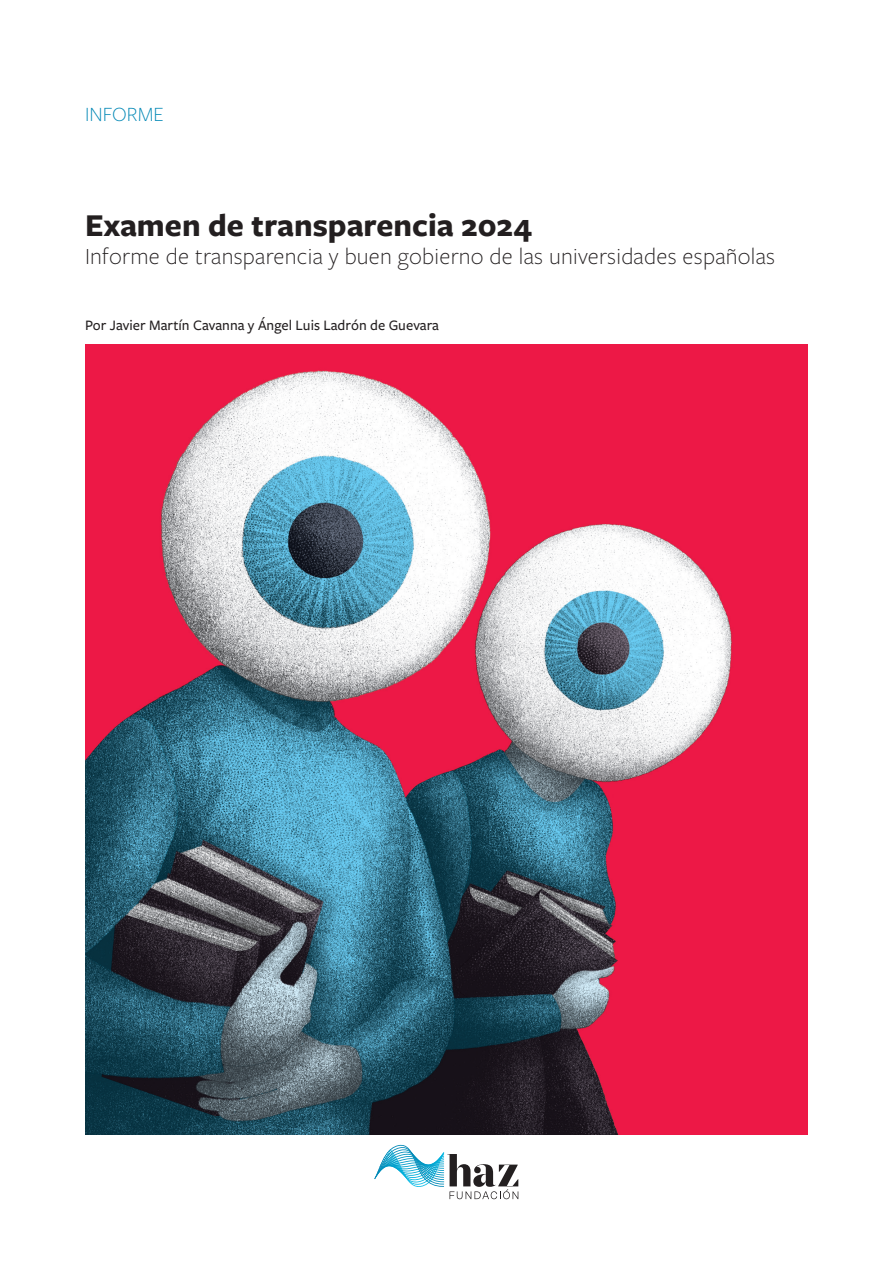
<style>
.page{position:relative;width:893px;height:1263px;background:#fff}
.page>*{position:absolute;margin:0;border:0;box-sizing:border-box;transform-origin:0 0}
.t1{font:700 33px "Freight Sans Pro";color:#231f20}
.t2{font:300 24px "Freight Sans Pro";letter-spacing:.01em;color:#231f20}
.t3{font:300 21px "Freight Sans Pro";color:#0087b5}
.t4{font:500 15px "Freight Sans Pro";color:#231f20}
</style>
<div class="page">
<img style="left:85px;top:344px;width:723px;height:791px">
<svg style="left:374px;top:1144px;width:144px;height:55px"></svg>
<p class="t3" style="left:85px;top:101px;width:80px">INFORME</p>
<h1 class="t1" style="left:85px;top:202px;width:448px">Examen de transparencia 2024</h1>
<p class="t2" style="left:85px;top:241px;width:692px">Informe de transparencia y buen gobierno de las universidades españolas</p>
<p class="t4" style="left:85px;top:315px;width:355px">Por Javier Martín Cavanna y Ángel Luis Ladrón de Guevara</p>
</div>
